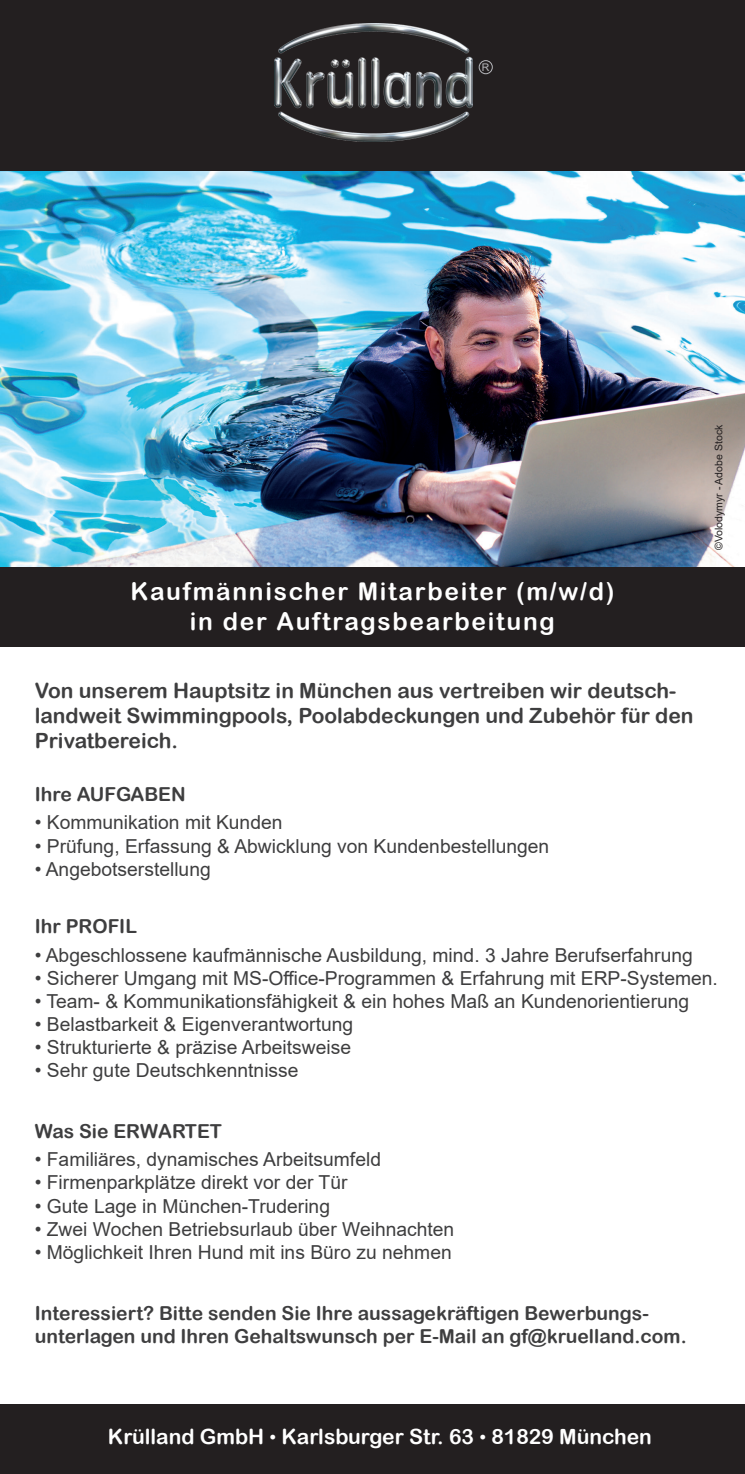
<style>
.page{position:relative;width:745px;height:1474px;background:#fff}
.page>*{position:absolute;margin:0;border:0;box-sizing:border-box;transform-origin:0 0}
.t1{font:24.5px/29.4px "Arial Rounded MT Bold";letter-spacing:.07em;color:#fff;text-align:center}
.t2{font:21px/25.2px "Arial Rounded MT Bold";color:#3e3e3f}
.t3{font:21px "Arial Rounded MT Bold";color:#fff}
.t4{font:19.25px "Arial";color:#3e3e3f}
.t5{font:19.25px/23.1px "Arial Rounded MT Bold";color:#3e3e3f}
.t6{font:10.5px "Arial";color:#231f20}
.t7{font:10.5px "Arial";color:#b6b7bb}
.s1{font-family:"Arial";font-size:19.25px}
</style>
<div class="page">
<img style="left:0;top:170px;width:744px;height:397px">
<div style="left:0;top:0;width:744px;height:170px;background:#231f20"></div>
<img style="left:274px;top:24px;width:198px;height:118px">
<div style="left:478px;top:60px;width:14px;height:14px;border:1px solid #b6b7bb;border-radius:50%"></div>
<div style="left:0;top:567px;width:744px;height:79px;background:#231f20"></div>
<div style="left:0;top:1404px;width:744px;height:69px;background:#231f20"></div>
<p class="t7" style="left:481px;top:60px;width:9px">R</p>
<p class="t1" style="left:130px;top:576px;width:485px">Kaufmännischer Mitarbeiter (m/w/d) in der Auftragsbearbeitung</p>
<p class="t2" style="left:35px;top:677px;width:659px">Von unserem Hauptsitz in München aus vertreiben wir deutsch&shy;landweit Swimmingpools, Poolabdeckungen und Zubehör für den<br>Privatbereich.</p>
<p class="t6" style="left:711px;top:550px;width:127px;rotate:-90deg">©Volodymyr - Adobe Stock</p>
<p class="t5" style="left:35px;top:782px;width:152px">Ihre AUFGABEN</p>
<p class="t4" style="left:35px;top:809px;width:249px">• Kommunikation mit Kunden</p>
<p class="t4" style="left:35px;top:832px;width:515px">• Prüfung, Erfassung &amp; Abwicklung von Kundenbestellungen</p>
<p class="t4" style="left:35px;top:855px;width:177px">• Angebotserstellung</p>
<p class="t5" style="left:35px;top:914px;width:104px">Ihr PROFIL</p>
<p class="t4" style="left:35px;top:941px;width:659px">• Abgeschlossene kaufmännische Ausbildung, mind. 3 Jahre Berufserfahrung</p>
<p class="t4" style="left:35px;top:964px;width:684px">• Sicherer Umgang mit MS-Office-Programmen &amp; Erfahrung mit ERP-Systemen.</p>
<p class="t4" style="left:35px;top:987px;width:655px">• Team- &amp; Kommunikationsfähigkeit &amp; ein hohes Maß an Kundenorientierung</p>
<p class="t4" style="left:35px;top:1010px;width:320px">• Belastbarkeit &amp; Eigenverantwortung</p>
<p class="t4" style="left:35px;top:1033px;width:317px">• Strukturierte &amp; präzise Arbeitsweise</p>
<p class="t4" style="left:35px;top:1057px;width:265px">• Sehr gute Deutschkenntnisse</p>
<p class="t5" style="left:35px;top:1119px;width:188px">Was Sie ERWARTET</p>
<p class="t4" style="left:35px;top:1146px;width:347px">• Familiäres, dynamisches Arbeitsumfeld</p>
<p class="t4" style="left:35px;top:1169px;width:314px">• Firmenparkplätze direkt vor der Tür</p>
<p class="t4" style="left:35px;top:1192px;width:296px">• Gute Lage in München-Trudering</p>
<p class="t4" style="left:35px;top:1215px;width:421px">• Zwei Wochen Betriebsurlaub über Weihnachten</p>
<p class="t4" style="left:35px;top:1238px;width:418px">• Möglichkeit Ihren Hund mit ins Büro zu nehmen</p>
<p class="t5" style="left:35px;top:1301px;width:653px">Interessiert? Bitte senden Sie Ihre aussagekräftigen Bewerbungs&shy;unterlagen und Ihren Gehaltswunsch per E-Mail an gf@kruelland.com.</p>
<p class="t3" style="left:108px;top:1423px;width:545px">Krülland GmbH <span class="s1">•</span> Karlsburger Str. 63 <span class="s1">•</span> 81829 München</p>
</div>
